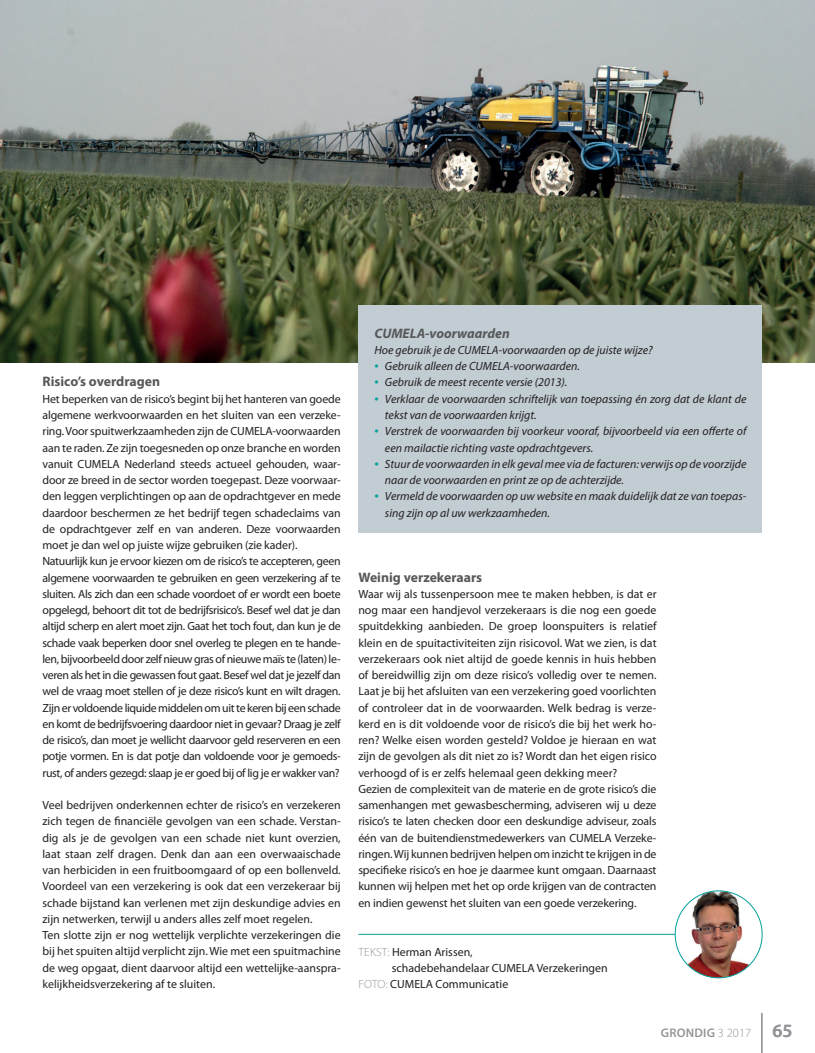
<style>
.page{position:relative;width:815px;height:1053px;background:#fff}
.page>*{position:absolute;margin:0;border:0;box-sizing:border-box;transform-origin:0 0}
.t1{font:600 18.75px "Myriad Pro";color:#939598}
.t2{font:700 13.75px "Myriad Pro";color:#57585a}
.t3{font:italic 700 13.75px "Myriad Pro";color:#57585a}
.t4{font:600 12.5px "Myriad Pro";letter-spacing:.02em;color:#939598}
.t5{font:11.88px/16.2px "Myriad Pro";letter-spacing:-.01em;color:#231f20}
.t6{font:11.88px/16.2px "Myriad Pro";letter-spacing:-.03em;color:#231f20}
.t7{font:italic 11.88px/16.2px "Myriad Pro";color:#231f20}
.s1{font-size:15px;color:#00a19a}
.s2{font-weight:300;color:#939598}
.s3{font-weight:300}
</style>
<div class="page">
<hr style="left:761px;top:1012px;width:1px;height:40px;background:#939598">
<hr style="left:358px;top:933px;width:335px;height:1px;background:#00a19a">
<img style="left:675px;top:890px;width:86px;height:87px">
<img style="left:0;top:0;width:815px;height:362px">
<div style="left:358px;top:305px;width:404px;height:227px;background:#c1ccd3"></div>
<p class="t2" style="left:43px;top:373px;width:119px">Risico’s overdragen</p>
<p class="t6" style="left:43px;top:390px;width:300px">Het beperken van de risico’s begint bij het hanteren van goede algemene werkvoorwaarden en het sluiten van een verzeke&shy;ring. Voor spuitwerkzaamheden zijn de CUMELA-voorwaarden aan te raden. Ze zijn toegesneden op onze branche en worden vanuit CUMELA Nederland steeds actueel gehouden, waar&shy;door ze breed in de sector worden toegepast. Deze voorwaar&shy;den leggen verplichtingen op aan de opdrachtgever en mede daardoor beschermen ze het bedrijf tegen schadeclaims van de opdrachtgever zelf en van anderen. Deze voorwaarden moet je dan wel op juiste wijze gebruiken (zie kader).<br>Natuurlijk kun je ervoor kiezen om de risico’s te accepteren, geen algemene voorwaarden te gebruiken en geen verzekering af te sluiten. Als zich dan een schade voordoet of er wordt een boete opgelegd, behoort dit tot de bedrijfsrisico’s. Besef wel dat je dan altijd scherp en alert moet zijn. Gaat het toch fout, dan kun je de schade vaak beperken door snel overleg te plegen en te hande&shy;len, bijvoorbeeld door zelf nieuw gras of nieuwe maïs te (laten) le&shy;veren als het in die gewassen fout gaat. Besef wel dat je jezelf dan wel de vraag moet stellen of je deze risico’s kunt en wilt dragen.<br>Zijn er voldoende liquide middelen om uit te keren bij een schade en komt de bedrijfsvoering daardoor niet in gevaar? Draag je zelf de risico’s, dan moet je wellicht daarvoor geld reserveren en een potje vormen. En is dat potje dan voldoende voor je gemoeds&shy;rust, of anders gezegd: slaap je er goed bij of lig je er wakker van?</p>
<p class="t5" style="left:43px;top:796px;width:300px">Veel bedrijven onderkennen echter de risico’s en verzekeren zich tegen de financiële gevolgen van een schade. Verstan&shy;dig als je de gevolgen van een schade niet kunt overzien, laat staan zelf dragen. Denk dan aan een overwaaischade van herbiciden in een fruitboomgaard of op een bollenveld.<br>Voordeel van een verzekering is ook dat een verzekeraar bij schade bijstand kan verlenen met zijn deskundige advies en zijn netwerken, terwijl u anders alles zelf moet regelen.<br>Ten slotte zijn er nog wettelijk verplichte verzekeringen die bij het spuiten altijd verplicht zijn. Wie met een spuitmachine de weg opgaat, dient daarvoor altijd een wettelijke-aanspra&shy;kelijkheidsverzekering af te sluiten.</p>
<p class="t3" style="left:374px;top:324px;width:137px">CUMELA-voorwaarden</p>
<p class="t7" style="left:374px;top:341px;width:280px">Hoe gebruik je de CUMELA-voorwaarden op de juiste wijze?</p>
<p class="t7" style="left:374px;top:358px;width:207px"><span class="s1">•</span> Gebruik alleen de CUMELA-voorwaarden.</p>
<p class="t7" style="left:374px;top:374px;width:195px"><span class="s1">•</span> Gebruik de meest recente versie (2013).</p>
<p class="t7" style="left:385px;top:390px;width:363px;text-indent:-11px"><span class="s1">•</span> Verklaar de voorwaarden schriftelijk van toepassing én zorg dat de klant de tekst van de voorwaarden krijgt.</p>
<p class="t7" style="left:385px;top:423px;width:363px;text-indent:-11px"><span class="s1">•</span> Verstrek de voorwaarden bij voorkeur vooraf, bijvoorbeeld via een offerte of een mailactie richting vaste opdrachtgevers.</p>
<p class="t7" style="left:385px;top:455px;width:363px;text-indent:-11px"><span class="s1">•</span> Stuur de voorwaarden in elk geval mee via de facturen: verwijs op de voorzijde naar de voorwaarden en print ze op de achterzijde.</p>
<p class="t7" style="left:385px;top:488px;width:363px;text-indent:-11px"><span class="s1">•</span> Vermeld de voorwaarden op uw website en maak duidelijk dat ze van toepas&shy;sing zijn op al uw werkzaamheden.</p>
<p class="t2" style="left:358px;top:568px;width:125px">Weinig verzekeraars</p>
<p class="t5" style="left:358px;top:585px;width:300px">Waar wij als tussenpersoon mee te maken hebben, is dat er nog maar een handjevol verzekeraars is die nog een goede spuitdekking aanbieden. De groep loonspuiters is relatief klein en de spuitactiviteiten zijn risicovol. Wat we zien, is dat verzekeraars ook niet altijd de goede kennis in huis hebben of bereidwillig zijn om deze risico’s volledig over te nemen.<br>Laat je bij het afsluiten van een verzekering goed voorlichten of controleer dat in de voorwaarden. Welk bedrag is verze&shy;kerd en is dit voldoende voor de risico’s die bij het werk ho&shy;ren? Welke eisen worden gesteld? Voldoe je hieraan en wat zijn de gevolgen als dit niet zo is? Wordt dan het eigen risico verhoogd of is er zelfs helemaal geen dekking meer?<br>Gezien de complexiteit van de materie en de grote risico’s die samenhangen met gewasbescherming, adviseren wij u deze risico’s te laten checken door een deskundige adviseur, zoals één van de buitendienstmedewerkers van CUMELA Verzeke&shy;ringen. Wij kunnen bedrijven helpen om inzicht te krijgen in de specifieke risico’s en hoe je daarmee kunt omgaan. Daarnaast kunnen wij helpen met het op orde krijgen van de contracten en indien gewenst het sluiten van een goede verzekering.</p>
<p class="t5" style="left:358px;top:943px;width:116px"><span class="s2">TEKST:</span> Herman Arissen,</p>
<p class="t5" style="left:392px;top:959px;width:217px">schadebehandelaar CUMELA Verzekeringen</p>
<p class="t5" style="left:358px;top:975px;width:151px"><span class="s2">FOTO:</span> CUMELA Communicatie</p>
<p class="t4" style="left:661px;top:1024px;width:92px">GRONDIG <span class="s3">3 2017</span></p>
<h1 class="t1" style="left:772px;top:1018px;width:22px">65</h1>
</div>
